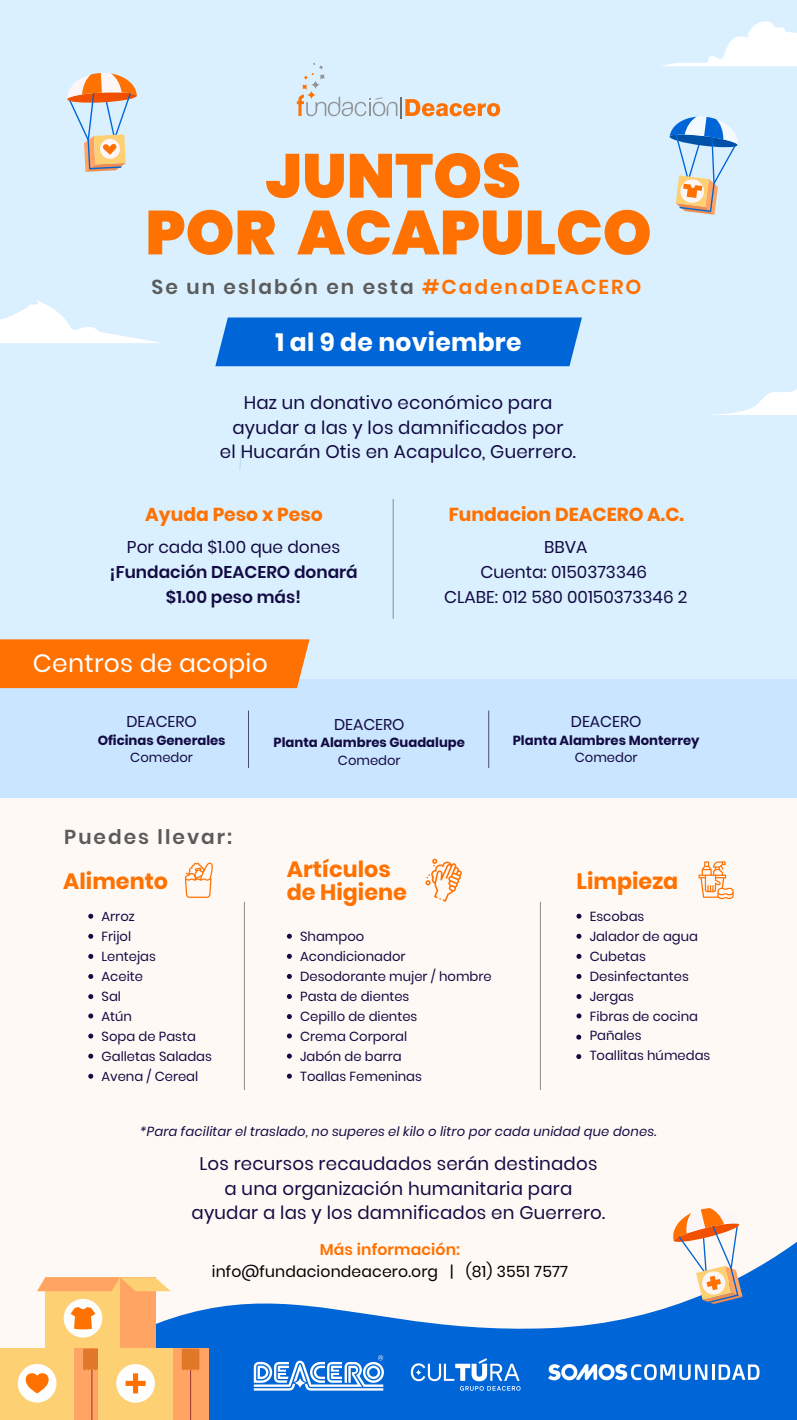
<style>
.page{position:relative;width:797px;height:1420px;background:#fff}
.page>*{position:absolute;margin:0;border:0;box-sizing:border-box;transform-origin:0 0}
.t1{font:900 62px/56.8px "Poppins";color:#ff7100;text-align:center}
.t2{font:700 25px "Poppins";letter-spacing:.01em;color:#fff}
.t3{font:25px "Poppins";letter-spacing:.01em;color:#fff}
.t4{font:700 22.25px/22.5px "Poppins";color:#ff7100}
.t5{font:600 20.12px "Poppins";letter-spacing:.1em;color:#5b5b5b}
.t6{font:700 18.75px "Poppins";color:#ff7100}
.t7{font:18.25px/24.8px "Poppins";letter-spacing:.01em;color:#130b43;text-align:center}
.t8{font:17px/25px "Poppins";color:#130b43;text-align:center}
.t9{font:600 17px/25px "Poppins";color:#130b43;text-align:center}
.t10{font:15.62px "Poppins";letter-spacing:.01em;color:#000}
.t11{font:15.62px "Poppins";color:#130b43}
.t12{font:600 15.62px "Poppins";letter-spacing:.01em;color:#ff7100}
.t13{font:13.19px/20px "Poppins";color:#130b43}
.t14{font:700 13.19px "Poppins";color:#130b43}
.t15{font:italic 13.12px "Poppins";letter-spacing:.01em;color:#130b43}
.s1{color:#ff7100}
</style>
<div class="page">
<div style="left:0;top:0;width:797px;height:1410px;background:#daf0ff"></div>
<svg style="left:239px;top:444px;width:3px;height:25px"></svg>
<svg style="left:0;top:300px;width:161px;height:43px"></svg>
<svg style="left:662px;top:21px;width:135px;height:45px"></svg>
<svg style="left:712px;top:389px;width:85px;height:26px"></svg>
<div style="left:0;top:751px;width:797px;height:663px;background:#fff9f5"></div>
<svg style="left:405px;top:99px;width:95px;height:17px"></svg>
<hr style="left:400px;top:97px;width:2px;height:22px;background:#6d6e71">
<svg style="left:297px;top:63px;width:100px;height:53px"></svg>
<svg style="left:0;top:1242px;width:797px;height:178px;fill:#0065d7"></svg>
<div style="left:45px;top:1277px;width:110px;height:72px;background:#fdd074"></div>
<div style="left:120px;top:1277px;width:35px;height:72px;background:#ffa462"></div>
<div style="left:64px;top:1299px;width:38px;height:39px;background:#fefefe;border-radius:50%"></div>
<svg style="left:71px;top:1307px;width:24px;height:22px"></svg>
<svg style="left:37px;top:1277px;width:134px;height:14px"></svg>
<div style="left:0;top:1349px;width:109px;height:71px;background:#fdd074"></div>
<div style="left:74px;top:1349px;width:35px;height:71px;background:#ffa462"></div>
<hr style="left:92px;top:1349px;width:1px;height:71px;background:#933631">
<svg style="left:83px;top:1349px;width:15px;height:22px"></svg>
<div style="left:18px;top:1364px;width:38px;height:39px;background:#fefefe;border-radius:50%"></div>
<svg style="left:25px;top:1373px;width:24px;height:20px"></svg>
<div style="left:98px;top:1349px;width:110px;height:71px;background:#fdd074"></div>
<div style="left:173px;top:1349px;width:35px;height:71px;background:#ffa462"></div>
<hr style="left:190px;top:1349px;width:1px;height:71px;background:#933631">
<svg style="left:182px;top:1349px;width:17px;height:22px"></svg>
<div style="left:116px;top:1364px;width:39px;height:39px;background:#fefefe;border-radius:50%"></div>
<svg style="left:126px;top:1373px;width:20px;height:20px"></svg>
<svg style="left:548px;top:1364px;width:211px;height:16px"></svg>
<div style="left:215px;top:318px;width:367px;height:48px;background:#0065d7"></div>
<svg style="left:67px;top:73px;width:70px;height:99px"></svg>
<svg style="left:669px;top:116px;width:69px;height:99px"></svg>
<svg style="left:671px;top:1208px;width:71px;height:96px"></svg>
<hr style="left:393px;top:499px;width:1px;height:120px;background:#8c8c8c">
<div style="left:0;top:679px;width:797px;height:119px;background:#cae5ff"></div>
<hr style="left:248px;top:710px;width:1px;height:58px;background:#130b43">
<hr style="left:488px;top:710px;width:1px;height:58px;background:#130b43">
<div style="left:0;top:639px;width:309px;height:49px;background:#ff7100"></div>
<svg style="left:88px;top:914px;width:5px;height:5px"></svg>
<svg style="left:88px;top:934px;width:5px;height:5px"></svg>
<svg style="left:88px;top:954px;width:5px;height:5px"></svg>
<svg style="left:88px;top:974px;width:5px;height:5px"></svg>
<svg style="left:88px;top:994px;width:5px;height:5px"></svg>
<svg style="left:88px;top:1014px;width:5px;height:5px"></svg>
<svg style="left:88px;top:1034px;width:5px;height:5px"></svg>
<svg style="left:88px;top:1054px;width:5px;height:5px"></svg>
<svg style="left:88px;top:1074px;width:5px;height:5px"></svg>
<svg style="left:287px;top:934px;width:5px;height:5px"></svg>
<svg style="left:287px;top:954px;width:5px;height:5px"></svg>
<svg style="left:287px;top:974px;width:5px;height:5px"></svg>
<svg style="left:287px;top:994px;width:5px;height:5px"></svg>
<svg style="left:287px;top:1014px;width:5px;height:5px"></svg>
<svg style="left:287px;top:1034px;width:5px;height:5px"></svg>
<svg style="left:287px;top:1054px;width:5px;height:5px"></svg>
<svg style="left:287px;top:1074px;width:5px;height:5px"></svg>
<svg style="left:576px;top:914px;width:5px;height:5px"></svg>
<svg style="left:576px;top:934px;width:5px;height:5px"></svg>
<svg style="left:576px;top:954px;width:5px;height:5px"></svg>
<svg style="left:576px;top:974px;width:5px;height:5px"></svg>
<svg style="left:576px;top:994px;width:5px;height:5px"></svg>
<svg style="left:576px;top:1013px;width:5px;height:5px"></svg>
<svg style="left:576px;top:1035px;width:5px;height:5px"></svg>
<svg style="left:576px;top:1054px;width:5px;height:5px"></svg>
<hr style="left:244px;top:902px;width:1px;height:188px;background:#8c8c8c">
<hr style="left:540px;top:902px;width:1px;height:188px;background:#8c8c8c">
<svg style="left:698px;top:861px;width:36px;height:38px"></svg>
<svg style="left:185px;top:862px;width:28px;height:36px"></svg>
<svg style="left:425px;top:859px;width:37px;height:43px"></svg>
<svg style="left:411px;top:1358px;width:109px;height:33px;background:#3b89e0"></svg>
<svg style="left:254px;top:1355px;width:130px;height:36px"></svg>
<h1 class="t1" style="left:145px;top:148px;width:508px">JUNTOS<br>POR ACAPULCO</h1>
<h3 class="t5" style="left:152px;top:276px;width:491px">Se un eslabón en esta <span class="s1">#CadenaDEACERO</span></h3>
<h2 class="t2" style="left:275px;top:328px;width:248px">1 al 9 de noviembre</h2>
<h3 class="t7" style="left:220px;top:390px;width:358px">Haz un donativo económico para ayudar a las y los damnificados por<br>el Hucarán Otis en Acapulco, Guerrero.</h3>
<h3 class="t6" style="left:145px;top:503px;width:179px">Ayuda Peso x Peso</h3>
<p class="t8" style="left:127px;top:535px;width:215px">Por cada $1.00 que dones</p>
<p class="t9" style="left:109px;top:560px;width:250px">¡Fundación DEACERO donará $1.00 peso más!</p>
<h2 class="t3" style="left:33px;top:648px;width:236px">Centros de acopio</h2>
<h3 class="t6" style="left:449px;top:503px;width:237px">Fundacion DEACERO A.C.</h3>
<p class="t8" style="left:444px;top:535px;width:245px">BBVA<br>Cuenta: 0150373346<br>CLABE: 012 580 00150373346 2</p>
<p class="t11" style="left:126px;top:713px;width:72px">DEACERO</p>
<p class="t14" style="left:98px;top:732px;width:129px">Oficinas Generales</p>
<p class="t13" style="left:130px;top:747px;width:64px">Comedor</p>
<h3 class="t5" style="left:64px;top:826px;width:170px">Puedes llevar:</h3>
<h3 class="t4" style="left:63px;top:870px;width:106px">Alimento</h3>
<p class="t13" style="left:102px;top:906px;width:112px">Arroz<br>Frijol<br>Lentejas<br>Aceite<br>Sal<br>Atún<br>Sopa de Pasta<br>Galletas Saladas<br>Avena / Cereal</p>
<p class="t11" style="left:334px;top:716px;width:72px">DEACERO</p>
<p class="t14" style="left:274px;top:735px;width:193px">Planta Alambres Guadalupe</p>
<p class="t13" style="left:338px;top:750px;width:64px">Comedor</p>
<p class="t11" style="left:571px;top:713px;width:72px">DEACERO</p>
<p class="t14" style="left:513px;top:732px;width:188px">Planta Alambres Monterrey</p>
<p class="t13" style="left:575px;top:747px;width:64px">Comedor</p>
<h3 class="t4" style="left:287px;top:858px;width:122px">Artículos de Higiene</h3>
<p class="t13" style="left:300px;top:926px;width:193px">Shampoo<br>Acondicionador<br>Desodorante mujer / hombre<br>Pasta de dientes<br>Cepillo de dientes<br>Crema Corporal<br>Jabón de barra<br>Toallas Femeninas</p>
<h3 class="t4" style="left:576px;top:870px;width:103px">Limpieza</h3>
<p class="t13" style="left:590px;top:906px;width:122px">Escobas<br>Jalador de agua<br>Cubetas<br>Desinfectantes<br>Jergas<br>Fibras de cocina<br>Pañales<br>Toallitas húmedas</p>
<p class="t15" style="left:140px;top:1123px;width:517px">*Para facilitar el traslado, no superes el kilo o litro por cada unidad que dones.</p>
<h3 class="t7" style="left:192px;top:1151px;width:415px">Los recursos recaudados serán destinados a una organización humanitaria para ayudar a las y los damnificados en Guerrero.</h3>
<p class="t12" style="left:320px;top:1241px;width:142px">Más información:</p>
<p class="t10" style="left:212px;top:1262px;width:358px">info@fundaciondeacero.org | (81) 3551 7577</p>
</div>
